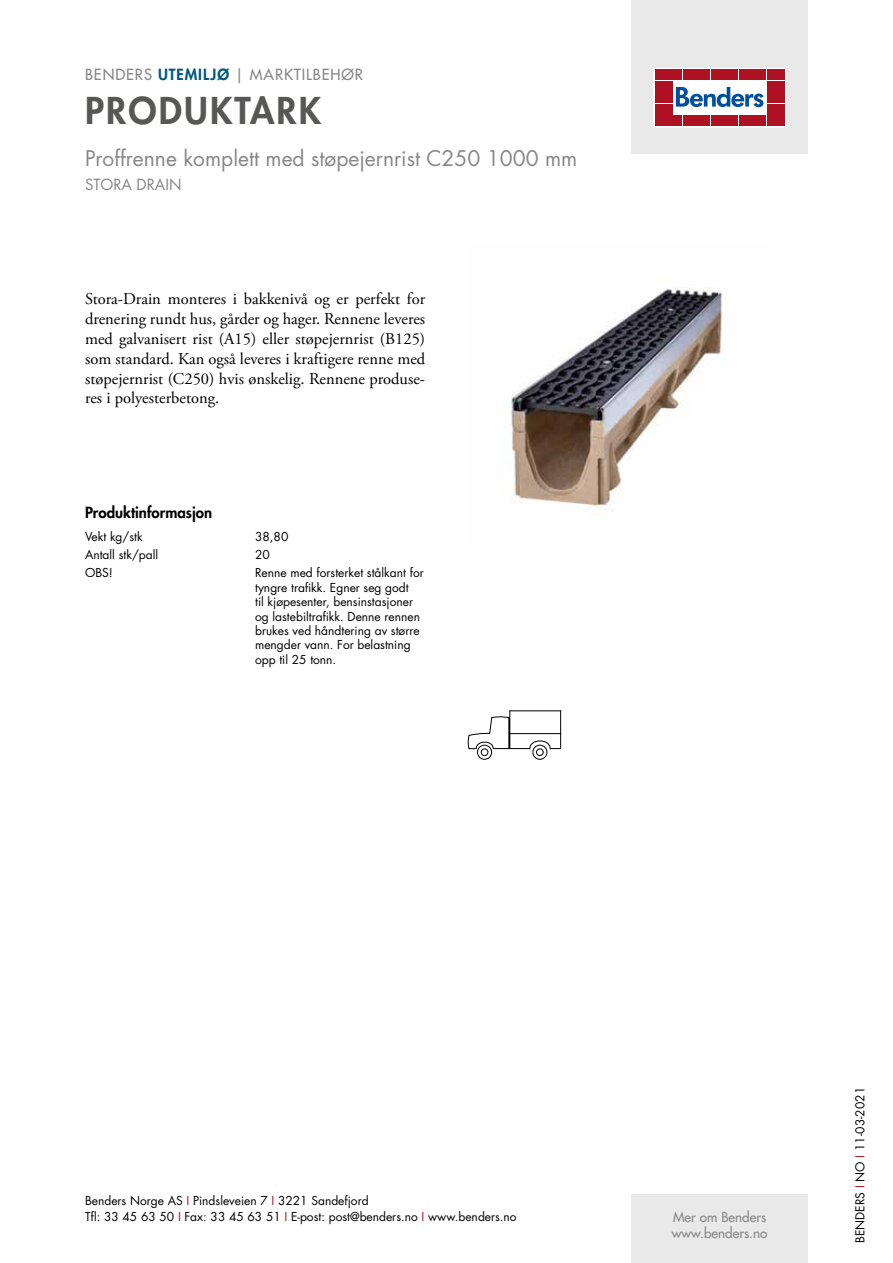
<style>
.page{position:relative;width:893px;height:1263px;background:#fff}
.page>*{position:absolute;margin:0;border:0;box-sizing:border-box;transform-origin:0 0}
.t1{font:800 36px "Futura Std";letter-spacing:.06em;color:#575756}
.t2{font:21px "Futura Std";color:#878787}
.t3{font:16.5px/19.8px "Adobe Garamond Pro";color:#000;text-align:justify}
.t4{font:500 15px "Futura Std";letter-spacing:.06em;color:#878787}
.t5{font:800 15px "Futura Std";color:#000}
.t6{font:15px "Futura Std";color:#878787}
.t7{font:500 13.5px/16.2px "Futura Std";color:#878787}
.t8{font:12px/14.4px "Futura Std";color:#000}
.s1{font-weight:800;color:#00577c}
.s2{color:#ae1122}
</style>
<div class="page">
<div style="left:631px;top:0;width:177px;height:153px;background:#e9e9e9"></div>
<div style="left:631px;top:1195px;width:177px;height:68px;background:#e9e9e9"></div>
<svg style="left:656px;top:70px;width:128px;height:55px;background:#ebc5ca"></svg>
<div style="left:654px;top:68px;width:132px;height:59px;border:1px solid #fff"></div>
<div style="left:655px;top:70px;width:8px;height:10px;background:#ae1122"></div>
<div style="left:664px;top:70px;width:8px;height:10px;background:#ae1122"></div>
<div style="left:655px;top:81px;width:8px;height:10px;background:#ae1122"></div>
<div style="left:664px;top:81px;width:8px;height:10px;background:#ae1122"></div>
<div style="left:655px;top:93px;width:8px;height:10px;background:#ae1122"></div>
<div style="left:664px;top:93px;width:8px;height:10px;background:#ae1122"></div>
<div style="left:655px;top:104px;width:8px;height:11px;background:#ae1122"></div>
<div style="left:664px;top:104px;width:8px;height:11px;background:#ae1122"></div>
<div style="left:655px;top:116px;width:8px;height:10px;background:#ae1122"></div>
<div style="left:664px;top:116px;width:8px;height:10px;background:#ae1122"></div>
<div style="left:674px;top:70px;width:8px;height:10px;background:#ae1122"></div>
<div style="left:683px;top:70px;width:8px;height:10px;background:#ae1122"></div>
<div style="left:692px;top:70px;width:8px;height:10px;background:#ae1122"></div>
<div style="left:702px;top:70px;width:8px;height:10px;background:#ae1122"></div>
<div style="left:711px;top:70px;width:8px;height:10px;background:#ae1122"></div>
<div style="left:720px;top:70px;width:8px;height:10px;background:#ae1122"></div>
<div style="left:730px;top:70px;width:8px;height:10px;background:#ae1122"></div>
<div style="left:739px;top:70px;width:8px;height:10px;background:#ae1122"></div>
<div style="left:748px;top:70px;width:8px;height:10px;background:#ae1122"></div>
<div style="left:758px;top:70px;width:8px;height:10px;background:#ae1122"></div>
<div style="left:674px;top:116px;width:8px;height:10px;background:#ae1122"></div>
<div style="left:683px;top:116px;width:8px;height:10px;background:#ae1122"></div>
<div style="left:692px;top:116px;width:8px;height:10px;background:#ae1122"></div>
<div style="left:702px;top:116px;width:8px;height:10px;background:#ae1122"></div>
<div style="left:711px;top:116px;width:8px;height:10px;background:#ae1122"></div>
<div style="left:720px;top:116px;width:8px;height:10px;background:#ae1122"></div>
<div style="left:730px;top:116px;width:8px;height:10px;background:#ae1122"></div>
<div style="left:739px;top:116px;width:8px;height:10px;background:#ae1122"></div>
<div style="left:748px;top:116px;width:8px;height:10px;background:#ae1122"></div>
<div style="left:758px;top:116px;width:8px;height:10px;background:#ae1122"></div>
<div style="left:767px;top:70px;width:8px;height:10px;background:#ae1122"></div>
<div style="left:776px;top:70px;width:8px;height:10px;background:#ae1122"></div>
<div style="left:767px;top:81px;width:8px;height:10px;background:#ae1122"></div>
<div style="left:776px;top:81px;width:8px;height:10px;background:#ae1122"></div>
<div style="left:767px;top:93px;width:8px;height:10px;background:#ae1122"></div>
<div style="left:776px;top:93px;width:8px;height:10px;background:#ae1122"></div>
<div style="left:767px;top:104px;width:8px;height:11px;background:#ae1122"></div>
<div style="left:776px;top:104px;width:8px;height:11px;background:#ae1122"></div>
<div style="left:767px;top:116px;width:8px;height:10px;background:#ae1122"></div>
<div style="left:776px;top:116px;width:8px;height:10px;background:#ae1122"></div>
<svg style="left:676px;top:87px;width:87px;height:20px;background:#89add2"></svg>
<img style="left:510px;top:287px;width:216px;height:220px">
<div style="left:477px;top:745px;width:15px;height:15px;border:1px solid #000;border-radius:50%"></div>
<div style="left:532px;top:745px;width:15px;height:15px;border:1px solid #000;border-radius:50%"></div>
<svg style="left:468px;top:710px;width:93px;height:46px"></svg>
<p class="t4" style="left:85px;top:65px;width:279px">BENDERS <span class="s1">UTEMILJØ</span> | MARKTILBEHØR</p>
<h1 class="t1" style="left:85px;top:87px;width:238px">PRODUKTARK</h1>
<h2 class="t2" style="left:85px;top:144px;width:494px">Proffrenne komplett med støpejernrist C250 1000 mm</h2>
<p class="t6" style="left:85px;top:175px;width:98px">STORA DRAIN</p>
<p class="t3" style="left:85px;top:290px;width:342px">Stora-Drain monteres i bakkenivå og er perfekt for drenering rundt hus, gårder og hager. Rennene leveres med galvanisert rist (A15) eller støpejernrist (B125) som standard. Kan også leveres i kraftigere renne med støpejernrist (C250) hvis ønskelig. Rennene produse&shy;res i polyesterbetong.</p>
<p class="t5" style="left:85px;top:503px;width:129px">Produktinformasjon</p>
<p class="t8" style="left:85px;top:529px;width:59px">Vekt kg/stk</p>
<p class="t8" style="left:255px;top:529px;width:35px">38,80</p>
<p class="t8" style="left:85px;top:548px;width:75px">Antall stk/pall</p>
<p class="t8" style="left:255px;top:548px;width:16px">20</p>
<p class="t8" style="left:85px;top:566px;width:29px">OBS!</p>
<p class="t8" style="left:255px;top:566px;width:170px">Renne med forsterket stålkant for tyngre trafikk. Egner seg godt<br>til kjøpesenter, bensinstasjoner og lastebiltrafikk. Denne rennen brukes ved håndtering av større mengder vann. For belastning opp til 25 tonn.</p>
<p class="t8" style="left:85px;top:1192px;width:433px;line-height:16.5px">Benders Norge AS <span class="s2">I</span> Pindsleveien 7 <span class="s2">I</span> 3221 Sandefjord<br>Tfl: 33 45 63 50 <span class="s2">I</span> Fax: 33 45 63 51 <span class="s2">I</span> E-post: post@benders.no <span class="s2">I</span> www.benders.no</p>
<p class="t7" style="left:672px;top:1209px;width:97px">Mer om Benders www.benders.no</p>
<p class="t8" style="left:853px;top:1243px;width:157px;rotate:-90deg">BENDERS <span class="s2">I</span> NO <span class="s2">I</span> 11-03-2021</p>
</div>
